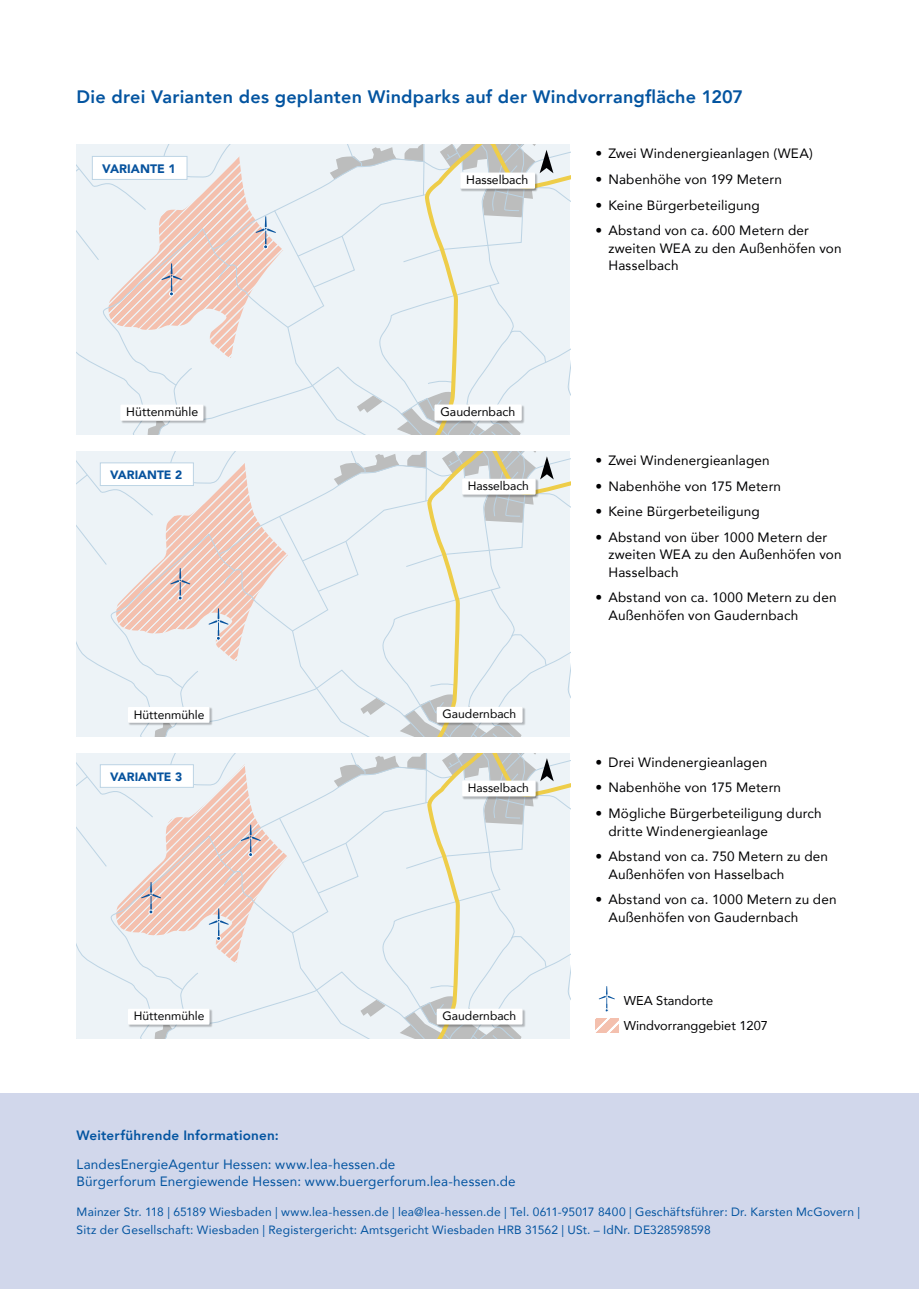
<style>
.page{position:relative;width:919px;height:1289px;background:#fff}
.page>*{position:absolute;margin:0;border:0;box-sizing:border-box;transform-origin:0 0}
.t1{font:800 18px "Avenir";letter-spacing:.015em;color:#0354a0}
.t2{font:13.5px/17.2px "Avenir";letter-spacing:.01em;color:#000002}
.t3{font:13.5px/17.2px "Avenir";letter-spacing:.01em;color:#0354a0}
.t4{font:800 13.5px "Avenir";letter-spacing:.015em;color:#0354a0}
.t5{font:12.75px/25.7px "Avenir";color:#000002}
.t6{font:12.3px "Avenir";color:#000002}
.t7{font:900 12.3px "Avenir";color:#07539e}
.t8{font:12px/17.2px "Avenir";letter-spacing:.015em;color:#0354a0}
.t9{font:12px "Avenir";color:#000002}
.t10{font:900 12px "Avenir";color:#07539e}
</style>
<div class="page">
<div style="left:0;top:1093px;width:918px;height:195px;background:#d1d7eb"></div>
<svg style="left:77px;top:145px;width:493px;height:290px"></svg>
<div style="left:92px;top:156px;width:95px;height:23px;background:#fff"></div>
<div style="left:92px;top:156px;width:95px;height:24px;border:1px solid #bdd4e4"></div>
<svg style="left:77px;top:451px;width:493px;height:285px"></svg>
<div style="left:100px;top:463px;width:93px;height:22px;background:#fff"></div>
<div style="left:100px;top:462px;width:93px;height:23px;border:1px solid #bdd4e4"></div>
<svg style="left:77px;top:753px;width:493px;height:285px"></svg>
<div style="left:100px;top:764px;width:93px;height:23px;background:#fff"></div>
<div style="left:100px;top:764px;width:93px;height:23px;border:1px solid #bdd4e4"></div>
<svg style="left:598px;top:986px;width:17px;height:26px"></svg>
<svg style="left:595px;top:1018px;width:23px;height:14px"></svg>
<h1 class="t1" style="left:77px;top:82px;width:668px">Die drei Varianten des geplanten Windparks auf der Windvorrangfläche 1207</h1>
<p class="t7" style="left:102px;top:158px;width:75px">VARIANTE 1</p>
<p class="t6" style="left:466px;top:170px;width:64px">Hasselbach</p>
<p class="t6" style="left:126px;top:402px;width:73px">Hüttenmühle</p>
<p class="t6" style="left:440px;top:402px;width:76px">Gaudernbach</p>
<p class="t10" style="left:110px;top:464px;width:74px">VARIANTE 2</p>
<p class="t9" style="left:468px;top:476px;width:63px">Hasselbach</p>
<p class="t9" style="left:134px;top:704px;width:72px">Hüttenmühle</p>
<p class="t9" style="left:442px;top:704px;width:75px">Gaudernbach</p>
<p class="t10" style="left:110px;top:766px;width:74px">VARIANTE 3</p>
<p class="t9" style="left:468px;top:778px;width:63px">Hasselbach</p>
<p class="t9" style="left:134px;top:1006px;width:72px">Hüttenmühle</p>
<p class="t9" style="left:442px;top:1006px;width:75px">Gaudernbach</p>
<p class="t2" style="left:595px;top:144px;width:219px">• Zwei Windenergieanlagen (WEA)</p>
<p class="t2" style="left:595px;top:170px;width:188px">• Nabenhöhe von 199 Metern</p>
<p class="t2" style="left:595px;top:196px;width:166px">• Keine Bürgerbeteiligung</p>
<p class="t2" style="left:608px;top:222px;width:235px;text-indent:-13px">• Abstand von ca. 600 Metern der zweiten WEA zu den Außenhöfen von<br>Hasselbach</p>
<p class="t2" style="left:595px;top:451px;width:175px">• Zwei Windenergieanlagen</p>
<p class="t2" style="left:595px;top:477px;width:187px">• Nabenhöhe von 175 Metern</p>
<p class="t2" style="left:595px;top:502px;width:166px">• Keine Bürgerbeteiligung</p>
<p class="t2" style="left:608px;top:528px;width:235px;text-indent:-13px">• Abstand von über 1000 Metern der zweiten WEA zu den Außenhöfen von<br>Hasselbach</p>
<p class="t2" style="left:608px;top:588px;width:230px;text-indent:-13px">• Abstand von ca. 1000 Metern zu den<br>Außenhöfen von Gaudernbach</p>
<p class="t2" style="left:595px;top:753px;width:173px">• Drei Windenergieanlagen</p>
<p class="t2" style="left:595px;top:778px;width:187px">• Nabenhöhe von 175 Metern</p>
<p class="t2" style="left:608px;top:804px;width:215px;text-indent:-13px">• Mögliche Bürgerbeteiligung durch dritte Windenergieanlage</p>
<p class="t2" style="left:608px;top:847px;width:221px;text-indent:-13px">• Abstand von ca. 750 Metern zu den<br>Außenhöfen von Hasselbach</p>
<p class="t2" style="left:608px;top:890px;width:230px;text-indent:-13px">• Abstand von ca. 1000 Metern zu den<br>Außenhöfen von Gaudernbach</p>
<p class="t5" style="left:623px;top:987px;width:146px">WEA Standorte<br>Windvorranggebiet 1207</p>
<p class="t4" style="left:77px;top:1124px;width:204px">Weiterführende Informationen:</p>
<p class="t3" style="left:77px;top:1155px;width:440px">LandesEnergieAgentur Hessen: www.lea-hessen.de<br>Bürgerforum Energiewende Hessen: www.buergerforum.lea-hessen.de</p>
<p class="t8" style="left:77px;top:1203px;width:785px">Mainzer Str. 118 | 65189 Wiesbaden | www.lea-hessen.de | lea@lea-hessen.de | Tel. 0611-95017 8400 | Geschäftsführer: Dr. Karsten McGovern |<br>Sitz der Gesellschaft: Wiesbaden | Registergericht: Amtsgericht Wiesbaden HRB 31562 | USt. – IdNr. DE328598598</p>
</div>
